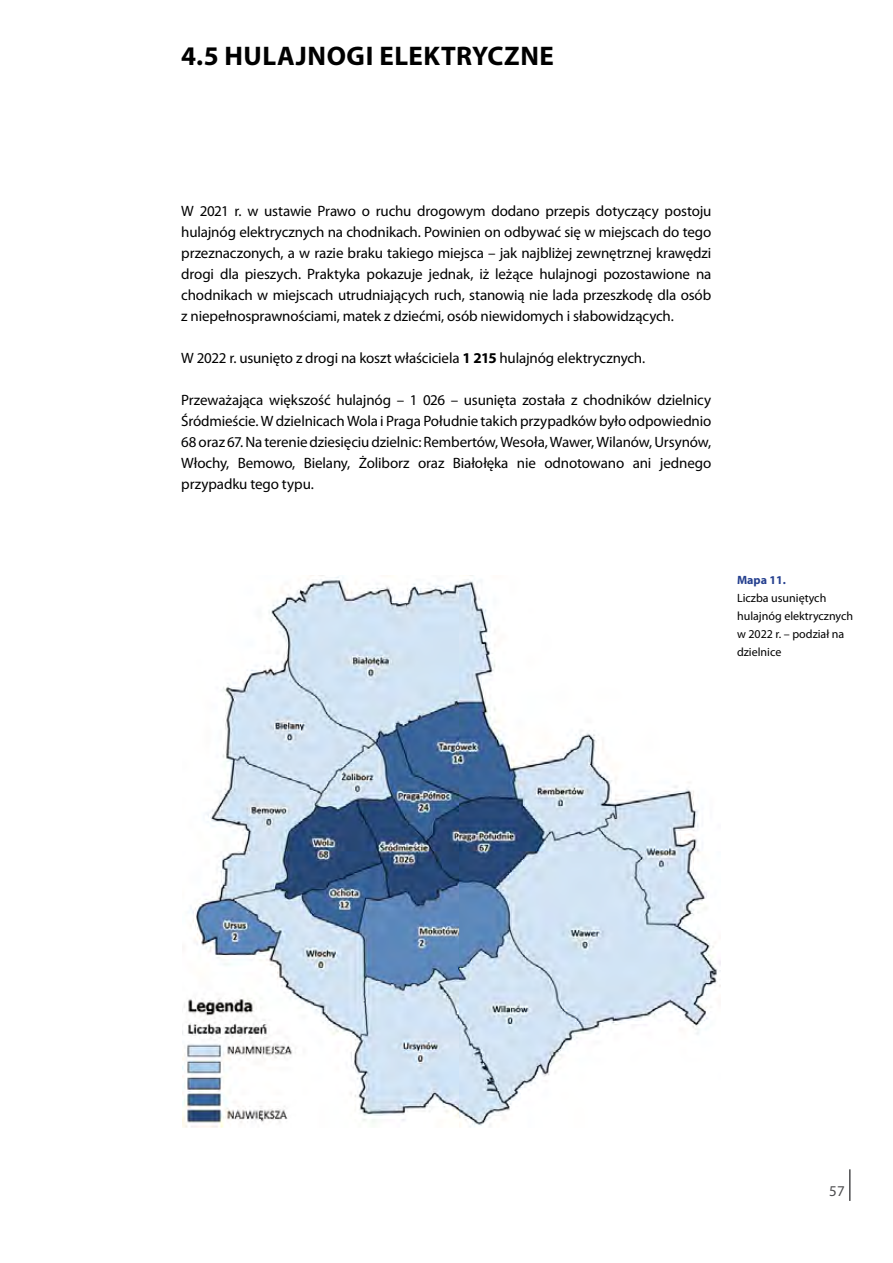
<style>
.page{position:relative;width:893px;height:1263px;background:#fff}
.page>*{position:absolute;margin:0;border:0;box-sizing:border-box;transform-origin:0 0}
.t1{font:700 27px "Myriad Pro";letter-spacing:.02em;color:#000}
.t2{font:15px/21px "Myriad Pro";letter-spacing:-.01em;color:#000;text-align:justify}
.t3{font:15px "Myriad Pro";color:#4d4d4f}
.t4{font:12px/18px "Myriad Pro";color:#000}
.t5{font:700 12px "Myriad Pro";color:#25408f}
.s1{font-weight:700}
</style>
<div class="page">
<hr style="left:849px;top:1169px;width:2px;height:32px;background:#4d4d4f">
<img style="left:183px;top:575px;width:537px;height:553px">
<h1 class="t1" style="left:181px;top:38px;width:374px">4.5 HULAJNOGI ELEKTRYCZNE</h1>
<p class="t2" style="left:181px;top:200px;width:532px">W 2021 r. w ustawie Prawo o ruchu drogowym dodano przepis dotyczący postoju hulajnóg elektrycznych na chodnikach. Powinien on odbywać się w miejscach do tego przeznaczonych, a w razie braku takiego miejsca – jak najbliżej zewnętrznej krawędzi drogi dla pieszych. Praktyka pokazuje jednak, iż leżące hulajnogi pozostawione na chodnikach w miejscach utrudniających ruch, stanowią nie lada przeszkodę dla osób z niepełnosprawnościami, matek z dziećmi, osób niewidomych i słabowidzących.</p>
<p class="t2" style="left:181px;top:347px;width:465px">W 2022 r. usunięto z drogi na koszt właściciela <span class="s1">1 215</span> hulajnóg elektrycznych.</p>
<p class="t2" style="left:181px;top:389px;width:532px">Przeważająca większość hulajnóg – 1 026 – usunięta została z chodników dzielnicy Śródmieście. W dzielnicach Wola i Praga Południe takich przypadków było odpowiednio 68 oraz 67. Na terenie dziesięciu dzielnic: Rembertów, Wesoła, Wawer, Wilanów, Ursynów, Włochy, Bemowo, Bielany, Żoliborz oraz Białołęka nie odnotowano ani jednego przypadku tego typu.</p>
<p class="t5" style="left:737px;top:572px;width:50px">Mapa 11.</p>
<p class="t4" style="left:737px;top:589px;width:118px">Liczba usuniętych hulajnóg elektrycznych w 2022 r. – podział na dzielnice</p>
<p class="t3" style="left:829px;top:1181px;width:17px">57</p>
</div>
